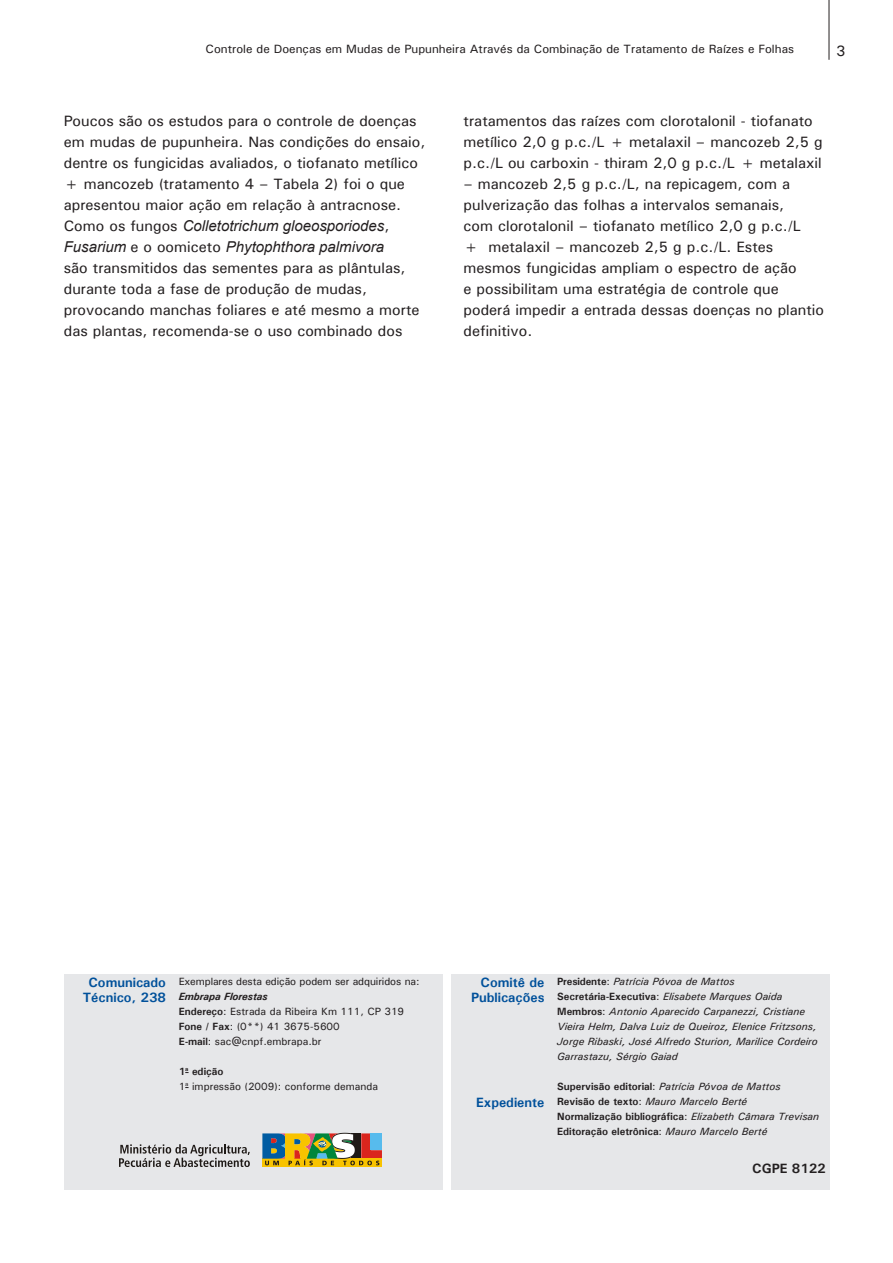
<style>
.page{position:relative;width:893px;height:1263px;background:#fff}
.page>*{position:absolute;margin:0;border:0;box-sizing:border-box;transform-origin:0 0}
.Corpo_de_texto_1{font:500 15px/21px "Univers";color:#231f20}
.t1{font:700 13.5px/15px "Univers";color:#01519b;text-align:center}
.Nome_do_autor{font:700 13.5px "Univers";color:#231f20}
.Figuras{font:500 12px "Univers";color:#231f20}
.t2{font:italic 500 10.5px/15px "Univers";color:#231f20}
.t3{font:500 10.5px "Univers";color:#231f20}
.t4{font:700 10.5px "Univers";color:#231f20}
.t5{font:italic 700 10.5px "Univers";color:#231f20}
.s1{font-family:"Arial";font-weight:400;font-style:italic}
.s2{font-weight:700}
.s3{font-weight:700;font-style:normal}
.s4{font-style:normal}
.s5{font-weight:500}
.s6{font-weight:500;font-style:italic}
</style>
<div class="page">
<hr style="left:829px;top:0;width:1px;height:60px;background:#231f20">
<div style="left:451px;top:974px;width:378px;height:215px;background:#e6e7e9"></div>
<div style="left:64px;top:974px;width:378px;height:215px;background:#e6e7e9"></div>
<svg style="left:262px;top:1165px;width:120px;height:2px"></svg>
<svg style="left:262px;top:1133px;width:120px;height:32px"></svg>
<svg style="left:119px;top:1144px;width:131px;height:23px"></svg>
<p class="Figuras" style="left:206px;top:41px;width:590px">Controle de Doenças em Mudas de Pupunheira Através da Combinação de Tratamento de Raízes e Folhas</p>
<p class="Corpo_de_texto_1" style="left:836px;top:40px;width:11px">3</p>
<p class="Corpo_de_texto_1" style="left:64px;top:110px;width:363px">Poucos são os estudos para o controle de doenças em mudas de pupunheira. Nas condições do ensaio, dentre os fungicidas avaliados, o tiofanato metílico + mancozeb (tratamento 4 – Tabela 2) foi o que apresentou maior ação em relação à antracnose.<br>Como os fungos <span class="s1">Colletotrichum gloeosporiodes</span>, <span class="s1">Fusarium</span> e o oomiceto <span class="s1">Phytophthora palmivora<br></span>são transmitidos das sementes para as plântulas, durante toda a fase de produção de mudas, provocando manchas foliares e até mesmo a morte das plantas, recomenda-se o uso combinado dos</p>
<p class="Corpo_de_texto_1" style="left:463px;top:110px;width:361px">tratamentos das raízes com clorotalonil - tiofanato metílico 2,0 g p.c./L + metalaxil – mancozeb 2,5 g p.c./L ou carboxin - thiram 2,0 g p.c./L + metalaxil</p>
<p class="Corpo_de_texto_1" style="left:463px;top:173px;width:362px">– mancozeb 2,5 g p.c./L, na repicagem, com a pulverização das folhas a intervalos semanais,<br>com clorotalonil – tiofanato metílico 2,0 g p.c./L<br>+ metalaxil – mancozeb 2,5 g p.c./L. Estes mesmos fungicidas ampliam o espectro de ação<br>e possibilitam uma estratégia de controle que poderá impedir a entrada dessas doenças no plantio definitivo.</p>
<p class="t1" style="left:83px;top:974px;width:85px">Comunicado<br>Técnico, 238</p>
<p class="t3" style="left:179px;top:974px;width:242px">Exemplares desta edição podem ser adquiridos na:</p>
<p class="t5" style="left:179px;top:989px;width:91px">Embrapa Florestas</p>
<p class="t3" style="left:179px;top:1004px;width:227px"><span class="s2">Endereço</span>: Estrada da Ribeira Km 111, CP 319</p>
<p class="t3" style="left:179px;top:1019px;width:163px"><span class="s2">Fone / Fax</span>: (0**) 41 3675-5600</p>
<p class="t3" style="left:179px;top:1034px;width:144px"><span class="s2">E-mail</span>: sac@cnpf.embrapa.br</p>
<p class="t4" style="left:179px;top:1064px;width:46px">1<sup>a</sup> edição</p>
<p class="t3" style="left:179px;top:1079px;width:201px">1<sup>a</sup> impressão (2009): conforme demanda</p>
<p class="t1" style="left:481px;top:974px;width:65px">Comitê de</p>
<p class="t1" style="left:471px;top:989px;width:75px">Publicações</p>
<p class="t1" style="left:476px;top:1094px;width:70px">Expediente</p>
<p class="t2" style="left:557px;top:973px;width:179px"><span class="s3">Presidente</span><span class="s4">:</span> Patrícia Póvoa de Mattos</p>
<p class="t2" style="left:557px;top:988px;width:227px"><span class="s3">Secretária-Executiva</span><span class="s4">:</span> Elisabete Marques Oaida</p>
<p class="t2" style="left:557px;top:1003px;width:262px"><span class="s3">Membros</span><span class="s4">:</span> Antonio Aparecido Carpanezzi, Cristiane Vieira Helm, Dalva Luiz de Queiroz, Elenice Fritzsons, Jorge Ribaski, José Alfredo Sturion, Marilice Cordeiro Garrastazu, Sérgio Gaiad</p>
<p class="t2" style="left:557px;top:1078px;width:225px"><span class="s3">Supervisão editorial</span><span class="s4">:</span> Patrícia Póvoa de Mattos</p>
<p class="t2" style="left:557px;top:1093px;width:191px"><span class="s3">Revisão de texto</span><span class="s4">:</span> Mauro Marcelo Berté</p>
<p class="t4" style="left:557px;top:1109px;width:264px">Normalização bibliográfica<span class="s5">:</span> <span class="s6">Elizabeth Câmara Trevisan</span></p>
<p class="t4" style="left:557px;top:1124px;width:212px">Editoração eletrônica<span class="s5">:</span> <span class="s6">Mauro Marcelo Berté</span></p>
<p class="Nome_do_autor" style="left:752px;top:1159px;width:75px">CGPE 8122</p>
</div>
